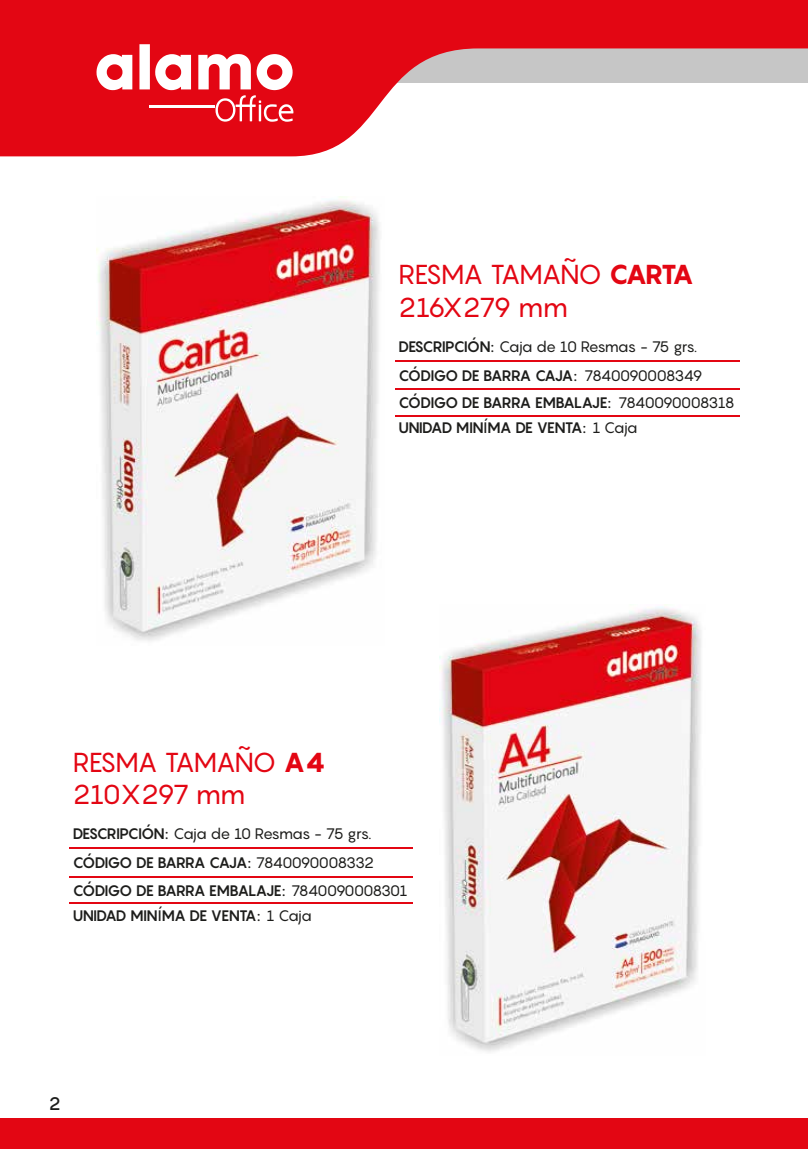
<style>
.page{position:relative;width:808px;height:1149px;background:#fff}
.page>*{position:absolute;margin:0;border:0;box-sizing:border-box;transform-origin:0 0}
.t1{font:27px "Pangram";letter-spacing:-.05em;color:#e30613}
.t2{font:500 18px "Pangram";color:#1d1d1b}
.t3{font:700 15px/27.5px "Pangram";letter-spacing:-.06em;color:#1d1d1b}
.t4{font:15px/27.5px "Pangram";letter-spacing:-.06em;color:#1d1d1b}
.s1{font-weight:800}
.s2{font-weight:700}
.s3{font-weight:500}
.s4{font-weight:400}
</style>
<div class="page">
<div style="left:0;top:1118px;width:808px;height:30px;background:#e30613"></div>
<svg style="left:0;top:0;width:808px;height:156px;fill:#e30613"></svg>
<svg style="left:97px;top:44px;width:196px;height:78px"></svg>
<hr style="left:395px;top:359px;width:345px;height:2px;background:#e30613">
<hr style="left:69px;top:846px;width:343px;height:2px;background:#e30613">
<hr style="left:395px;top:388px;width:345px;height:2px;background:#e30613">
<hr style="left:69px;top:875px;width:343px;height:2px;background:#e30613">
<hr style="left:395px;top:414px;width:345px;height:2px;background:#e30613">
<hr style="left:69px;top:901px;width:343px;height:2px;background:#e30613">
<img style="left:97px;top:196px;width:283px;height:445px">
<img style="left:439px;top:604px;width:262px;height:448px">
<h1 class="t1" style="left:398px;top:257px;width:297px">RESMA TAMAÑO <span class="s1">CARTA</span></h1>
<h1 class="t1" style="left:398px;top:290px;width:171px">216X279 mm</h1>
<p class="t4" style="left:398px;top:332px;width:300px"><span class="s2">DESCRIPCIÓN:</span> Caja de 10 Resmas - 75 grs.</p>
<p class="t3" style="left:398px;top:361px;width:214px">CÓDIGO DE BARRA CAJA:<br>CÓDIGO DE BARRA EMBALAJE:</p>
<p class="t4" style="left:618px;top:361px;width:118px;text-indent:-34px">7840090008349<br>7840090008318</p>
<p class="t3" style="left:398px;top:414px;width:240px">UNIDAD MIN<span class="s3">Í</span>MA DE VENTA: <span class="s4">1 Caja</span></p>
<h1 class="t1" style="left:73px;top:744px;width:254px">RESMA TAMAÑO <span class="s1">A4</span></h1>
<h1 class="t1" style="left:73px;top:777px;width:174px">210X297 mm</h1>
<p class="t4" style="left:73px;top:819px;width:300px"><span class="s2">DESCRIPCIÓN:</span> Caja de 10 Resmas - 75 grs.</p>
<p class="t3" style="left:73px;top:848px;width:336px">CÓDIGO DE BARRA CAJA: <span class="s4">7840090008332<br></span>CÓDIGO DE BARRA EMBALAJE: <span class="s4">7840090008301</span></p>
<p class="t3" style="left:73px;top:901px;width:240px">UNIDAD MIN<span class="s3">Í</span>MA DE VENTA: <span class="s4">1 Caja</span></p>
<p class="t2" style="left:49px;top:1091px;width:13px">2</p>
</div>
